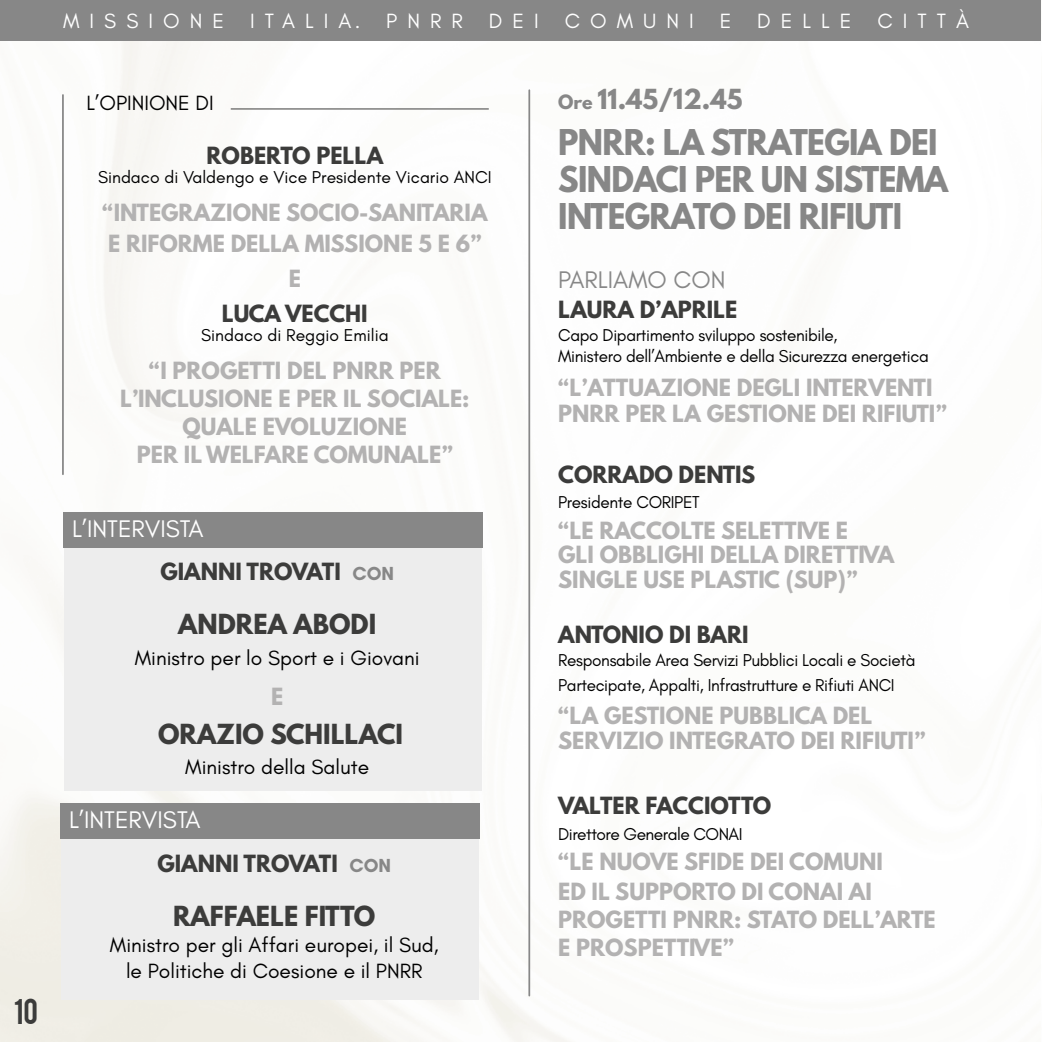
<style>
.page{position:relative;width:1042px;height:1042px;background:#fff}
.page>*{position:absolute;margin:0;border:0;box-sizing:border-box;transform-origin:0 0}
.t1{font:700 31.5px/36.8px "League Spartan";letter-spacing:-.02em;color:#878787}
.t2{font:28px "Bebas";color:#3c3c3b}
.t3{font:700 24.5px "League Spartan";color:#3c3c3b}
.t4{font:24.5px "Glacial Indifference";color:#fff}
.t5{font:700 24.5px "League Spartan";color:#878787}
.t6{font:24.5px "Glacial Indifference";color:#878787}
.t7{font:700 21px/28.3px "League Spartan";color:#b3b2b2}
.t8{font:21px/25.9px "Glacial Indifference";color:#000;text-align:center}
.t9{font:700 21px "League Spartan";color:#3c3c3b}
.t10{font:21px "Glacial Indifference";letter-spacing:.48em;color:#fff}
.t11{font:17.5px/21px "Glacial Indifference";letter-spacing:-.02em;color:#000}
.t12{font:17.5px "Glacial Indifference";color:#000}
.s1{font-family:"Glacial Indifference";font-size:19.25px;color:#878787}
.s2{font-size:17.5px}
</style>
<div class="page">
<div style="left:0;top:0;width:1041px;height:41px;background:#878787"></div>
<div style="left:65px;top:548px;width:417px;height:243px;background:#ededed"></div>
<div style="left:62px;top:839px;width:417px;height:161px;background:#ededed"></div>
<div style="left:64px;top:512px;width:419px;height:35px;background:#878787"></div>
<div style="left:61px;top:803px;width:419px;height:35px;background:#878787"></div>
<hr style="left:62px;top:95px;width:2px;height:379px;background:#878787">
<hr style="left:528px;top:90px;width:2px;height:905px;background:#878787">
<hr style="left:231px;top:108px;width:258px;height:1px;background:#3c3c3b">
<h2 class="t2" style="left:14px;top:991px;width:26px">10</h2>
<p class="t10" style="left:63px;top:9px;width:907px">MISSIONE ITALIA. PNRR DEI COMUNI E DELLE CITTÀ</p>
<p class="t8" style="left:87px;top:90px;width:129px">L’OPINIONE DI</p>
<p class="t9" style="left:207px;top:139px;width:178px">ROBERTO PELLA</p>
<p class="t12" style="left:98px;top:167px;width:395px">Sindaco di Valdengo e Vice Presidente Vicario ANCI</p>
<p class="t7" style="left:102px;top:196px;width:387px;line-height:31px">“INTEGRAZIONE SOCIO-SANITARIA<br>E RIFORME DELLA MISSIONE 5 E 6”</p>
<p class="t7" style="left:289px;top:264px;width:14px">E</p>
<p class="t9" style="left:222px;top:297px;width:147px">LUCA VECCHI</p>
<p class="t12" style="left:201px;top:325px;width:189px">Sindaco di Reggio Emilia</p>
<p class="t7" style="left:120px;top:356px;width:351px;text-align:center">“I PROGETTI DEL PNRR PER<br>L’INCLUSIONE E PER IL SOCIALE:<br>QUALE EVOLUZIONE<br>PER IL WELFARE COMUNALE”</p>
<p class="t4" style="left:72px;top:515px;width:133px">L’INTERVISTA</p>
<p class="t9" style="left:160px;top:555px;width:235px">GIANNI TROVATI <span class="s1">CON</span></p>
<p class="t3" style="left:178px;top:605px;width:199px">ANDREA ABODI</p>
<p class="t8" style="left:135px;top:645px;width:286px">Ministro per lo Sport e i Giovani</p>
<p class="t7" style="left:271px;top:682px;width:14px">E</p>
<p class="t3" style="left:158px;top:715px;width:247px">ORAZIO SCHILLACI</p>
<p class="t8" style="left:185px;top:754px;width:185px">Ministro della Salute</p>
<p class="t4" style="left:69px;top:806px;width:133px">L’INTERVISTA</p>
<p class="t9" style="left:157px;top:847px;width:235px">GIANNI TROVATI <span class="s1">CON</span></p>
<p class="t3" style="left:173px;top:897px;width:204px">RAFFAELE FITTO</p>
<p class="t8" style="left:110px;top:932px;width:330px">Ministro per gli Affari europei, il Sud, le Politiche di Coesione e il PNRR</p>
<p class="t5" style="left:558px;top:79px;width:186px"><span class="s2">Ore</span> 11.45/12.45</p>
<h1 class="t1" style="left:558px;top:124px;width:391px">PNRR: LA STRATEGIA DEI<br>SINDACI PER UN SISTEMA<br>INTEGRATO DEI RIFIUTI</h1>
<p class="t6" style="left:558px;top:266px;width:169px">PARLIAMO CON</p>
<p class="t9" style="left:558px;top:293px;width:181px">LAURA D’APRILE</p>
<p class="t11" style="left:558px;top:325px;width:372px">Capo Dipartimento sviluppo sostenibile,<br>Ministero dell’Ambiente e della Sicurezza energetica</p>
<p class="t7" style="left:558px;top:374px;width:390px;line-height:25.9px">“L’ATTUAZIONE DEGLI INTERVENTI<br>PNRR PER LA GESTIONE DEI RIFIUTI”</p>
<p class="t9" style="left:558px;top:458px;width:199px">CORRADO DENTIS</p>
<p class="t11" style="left:558px;top:492px;width:143px">Presidente CORIPET</p>
<p class="t7" style="left:558px;top:517px;width:337px;line-height:24.8px">“LE RACCOLTE SELETTIVE E<br>GLI OBBLIGHI DELLA DIRETTIVA<br>SINGLE USE PLASTIC (SUP)”</p>
<p class="t9" style="left:558px;top:618px;width:192px">ANTONIO DI BARI</p>
<p class="t11" style="left:558px;top:648px;width:359px;line-height:25.2px">Responsabile Area Servizi Pubblici Locali e Società<br>Partecipate, Appalti, Infrastrutture e Rifiuti ANCI</p>
<p class="t7" style="left:558px;top:702px;width:369px;line-height:25.2px">“LA GESTIONE PUBBLICA DEL<br>SERVIZIO INTEGRATO DEI RIFIUTI”</p>
<p class="t9" style="left:558px;top:789px;width:215px">VALTER FACCIOTTO</p>
<p class="t11" style="left:558px;top:823px;width:186px">Direttore Generale CONAI</p>
<p class="t7" style="left:558px;top:847px;width:379px">“LE NUOVE SFIDE DEI COMUNI<br>ED IL SUPPORTO DI CONAI AI<br>PROGETTI PNRR: STATO DELL’ARTE<br>E PROSPETTIVE”</p>
</div>
